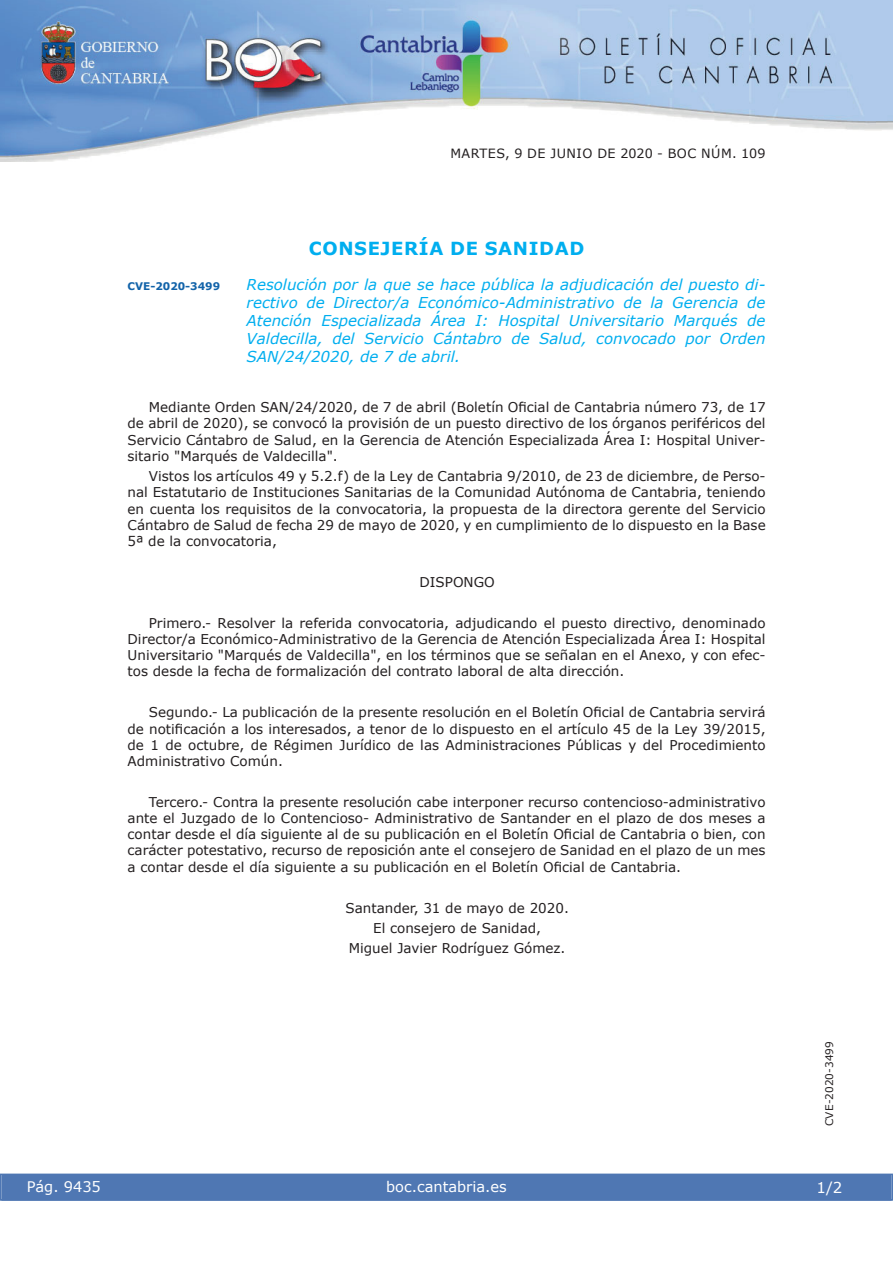
<style>
.page{position:relative;width:893px;height:1263px;background:#fff}
.page>*{position:absolute;margin:0;border:0;box-sizing:border-box;transform-origin:0 0}
.t1{font:700 18px "Verdana";letter-spacing:.035em;color:#00aeef}
.t2{font:italic 15px/18px "Verdana";color:#00aeef;text-align:justify}
.t3{font:15px "Verdana";color:#fff}
.t4{font:14.55px "Verdana";color:#fff}
.t5{font:13.5px/16.2px "Verdana";color:#231f20;text-align:justify}
.t6{font:12.75px "Verdana";letter-spacing:.035em;color:#231f20}
.t7{font:10.5px "Verdana";color:#231f20}
.t8{font:700 10.5px "Verdana";color:#1263a9}
</style>
<div class="page">
<img style="left:0;top:0;width:893px;height:161px">
<div style="left:1px;top:1174px;width:890px;height:27px;background:#4f77b3"></div>
<div style="left:0;top:1174px;width:893px;height:27px;border:1px solid #4f77b3"></div>
<p class="t6" style="left:450px;top:145px;width:317px">MARTES, 9 DE JUNIO DE 2020 - BOC NÚM. 109</p>
<h1 class="t1" style="left:309px;top:237px;width:277px">CONSEJERÍA DE SANIDAD</h1>
<p class="t8" style="left:128px;top:279px;width:94px">CVE-2020-3499</p>
<p class="t2" style="left:247px;top:275px;width:520px">Resolución por la que se hace pública la adjudicación del puesto di&shy;rectivo de Director/a Económico-Administrativo de la Gerencia de Atención Especializada Área I: Hospital Universitario Marqués de Valdecilla, del Servicio Cántabro de Salud, convocado por Orden SAN/24/2020, de 7 de abril.</p>
<p class="t5" style="left:128px;top:399px;width:639px;text-indent:21px">Mediante Orden SAN/24/2020, de 7 de abril (Boletín Oficial de Cantabria número 73, de 17 de abril de 2020), se convocó la provisión de un puesto directivo de los órganos periféricos del Servicio Cántabro de Salud, en la Gerencia de Atención Especializada Área I: Hospital Univer&shy;sitario "Marqués de Valdecilla".</p>
<p class="t5" style="left:128px;top:468px;width:640px;text-indent:21px">Vistos los artículos 49 y 5.2.f) de la Ley de Cantabria 9/2010, de 23 de diciembre, de Perso&shy;nal Estatutario de Instituciones Sanitarias de la Comunidad Autónoma de Cantabria, teniendo en cuenta los requisitos de la convocatoria, la propuesta de la directora gerente del Servicio Cántabro de Salud de fecha 29 de mayo de 2020, y en cumplimiento de lo dispuesto en la Base 5ª de la convocatoria,</p>
<p class="t5" style="left:419px;top:573px;width:77px">DISPONGO</p>
<p class="t5" style="left:128px;top:614px;width:639px;text-indent:21px">Primero.- Resolver la referida convocatoria, adjudicando el puesto directivo, denominado Director/a Económico-Administrativo de la Gerencia de Atención Especializada Área I: Hospital Universitario "Marqués de Valdecilla", en los términos que se señalan en el Anexo, y con efec&shy;tos desde la fecha de formalización del contrato laboral de alta dirección.</p>
<p class="t5" style="left:128px;top:704px;width:639px;text-indent:21px">Segundo.- La publicación de la presente resolución en el Boletín Oficial de Cantabria servirá de notificación a los interesados, a tenor de lo dispuesto en el artículo 45 de la Ley 39/2015, de 1 de octubre, de Régimen Jurídico de las Administraciones Públicas y del Procedimiento Administrativo Común.</p>
<p class="t5" style="left:128px;top:793px;width:639px;text-indent:21px">Tercero.- Contra la presente resolución cabe interponer recurso contencioso-administrativo ante el Juzgado de lo Contencioso- Administrativo de Santander en el plazo de dos meses a contar desde el día siguiente al de su publicación en el Boletín Oficial de Cantabria o bien, con carácter potestativo, recurso de reposición ante el consejero de Sanidad en el plazo de un mes a contar desde el día siguiente a su publicación en el Boletín Oficial de Cantabria.</p>
<p class="t5" style="left:345px;top:897px;width:225px;line-height:20.4px;text-align:center">Santander, 31 de mayo de 2020.<br>El consejero de Sanidad,<br>Miguel Javier Rodríguez Gómez.</p>
<p class="t4" style="left:27px;top:1177px;width:76px">Pág. 9435</p>
<p class="t4" style="left:386px;top:1178px;width:122px">boc.cantabria.es</p>
<p class="t7" style="left:823px;top:1126px;width:87px;rotate:-90deg">CVE-2020-3499</p>
<p class="t3" style="left:816px;top:1178px;width:27px">1/2</p>
</div>
